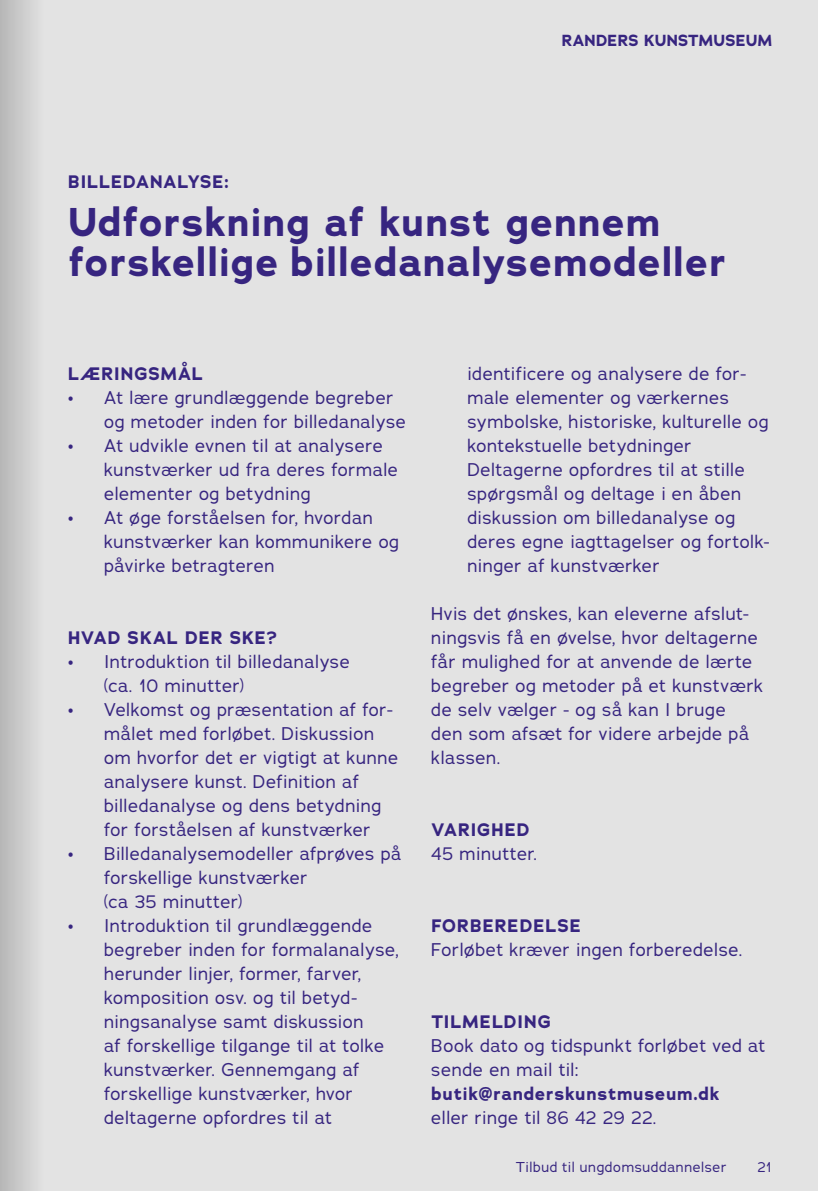
<style>
.page{position:relative;width:840px;height:1191px;background:#fff}
.page>*{position:absolute;margin:0;border:0;box-sizing:border-box;transform-origin:0 0}
.t1{font:700 40px/40px "Adrianna";letter-spacing:.02em;color:#372580}
.t2{font:18px/24px "Adrianna";letter-spacing:.03em;color:#372580}
.t3{font:700 18px "Adrianna";letter-spacing:.045em;color:#372580}
.t4{font:700 16px "Adrianna";letter-spacing:.015em;color:#372580}
.t5{font:14px "Adrianna";letter-spacing:.04em;color:#372580}
</style>
<div class="page">
<div style="left:0;top:0;width:817px;height:1191px;background:#e3e3e3"></div>
<div style="left:0;top:0;width:44px;height:1191px;background:linear-gradient(to right,#b6b6b6,#e1e1e1)"></div>
<p class="t4" style="left:561px;top:30px;width:212px">RANDERS KUNSTMUSEUM</p>
<p class="t3" style="left:68px;top:169px;width:162px">BILLEDANALYSE:</p>
<h1 class="t1" style="left:68px;top:202px;width:659px">Udforskning af kunst gennem forskellige billedanalysemodeller</h1>
<p class="t3" style="left:68px;top:362px;width:136px">LÆRINGSMÅL</p>
<p class="t2" style="left:104px;top:385px;width:303px;text-indent:-36px">• At lære grundlæggende begreber og metoder inden for billedanalyse</p>
<p class="t2" style="left:104px;top:433px;width:295px;text-indent:-36px">• At udvikle evnen til at analysere kunstværker ud fra deres formale elementer og betydning</p>
<p class="t2" style="left:104px;top:505px;width:296px;text-indent:-36px">• At øge forståelsen for, hvordan kunstværker kan kommunikere og påvirke betragteren</p>
<p class="t3" style="left:68px;top:626px;width:210px">HVAD SKAL DER SKE?</p>
<p class="t2" style="left:104px;top:649px;width:247px;text-indent:-36px">• Introduktion til billedanalyse (ca. 10 minutter)</p>
<p class="t2" style="left:104px;top:697px;width:295px;text-indent:-36px">• Velkomst og præsentation af for&shy;målet med forløbet. Diskussion om hvorfor det er vigtigt at kunne analysere kunst. Definition af billedanalyse og dens betydning for forståelsen af kunstværker</p>
<p class="t2" style="left:104px;top:841px;width:299px;text-indent:-36px">• Billedanalysemodeller afprøves på forskellige kunstværker<br>(ca 35 minutter)</p>
<p class="t2" style="left:104px;top:913px;width:296px;text-indent:-36px">• Introduktion til grundlæggende begreber inden for formalanalyse, herunder linjer, former, farver, komposition osv. og til betyd&shy;ningsanalyse samt diskussion<br>af forskellige tilgange til at tolke kunstværker. Gennemgang af forskellige kunstværker, hvor deltagerne opfordres til at</p>
<p class="t2" style="left:467px;top:361px;width:304px">identificere og analysere de for&shy;male elementer og værkernes symbolske, historiske, kulturelle og kontekstuelle betydninger<br>Deltagerne opfordres til at stille spørgsmål og deltage i en åben diskussion om billedanalyse og deres egne iagttagelser og fortolk&shy;ninger af kunstværker</p>
<p class="t2" style="left:431px;top:601px;width:333px">Hvis det ønskes, kan eleverne afslut&shy;ningsvis få en øvelse, hvor deltagerne får mulighed for at anvende de lærte begreber og metoder på et kunstværk de selv vælger - og så kan I bruge<br>den som afsæt for videre arbejde på klassen.</p>
<p class="t3" style="left:431px;top:818px;width:100px">VARIGHED</p>
<p class="t2" style="left:431px;top:841px;width:107px">45 minutter.</p>
<p class="t3" style="left:431px;top:914px;width:151px">FORBEREDELSE</p>
<p class="t2" style="left:431px;top:937px;width:312px">Forløbet kræver ingen forberedelse.</p>
<p class="t3" style="left:431px;top:1010px;width:121px">TILMELDING</p>
<p class="t2" style="left:431px;top:1033px;width:335px">Book dato og tidspunkt forløbet ved at sende en mail til:</p>
<p class="t3" style="left:431px;top:1081px;width:289px">butik@randerskunstmuseum.dk</p>
<p class="t2" style="left:431px;top:1105px;width:226px">eller ringe til 86 42 29 22.</p>
<p class="t5" style="left:515px;top:1158px;width:212px">Tilbud til ungdomsuddannelser</p>
<p class="t5" style="left:757px;top:1158px;width:16px">21</p>
</div>
